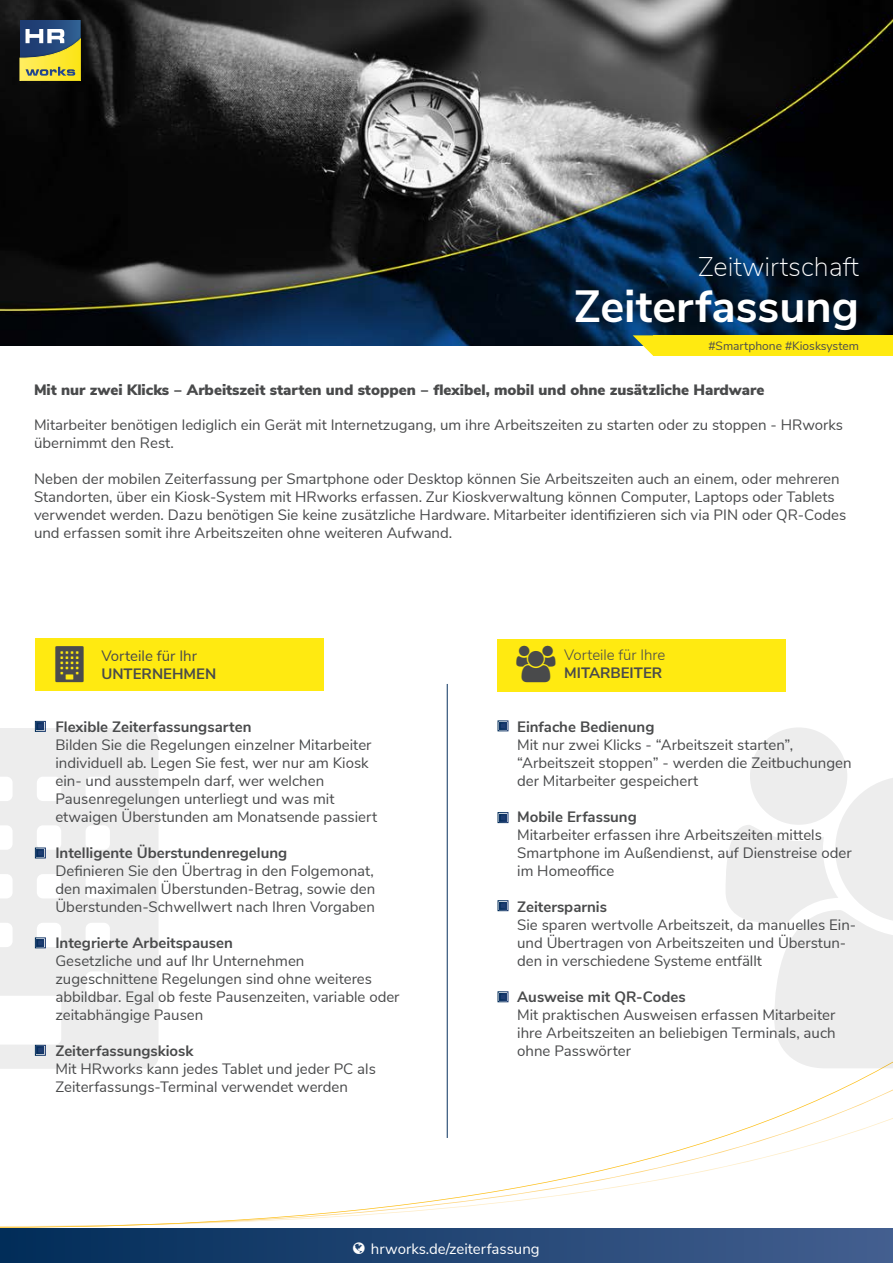
<style>
.page{position:relative;width:893px;height:1263px;background:#fff}
.page>*{position:absolute;margin:0;border:0;box-sizing:border-box;transform-origin:0 0}
.t1{font:700 45px "Nunito Sans";color:#fff}
.t2{font:200 27px "Nunito Sans";color:#fff}
.t3{font:15px/18px "Nunito Sans";color:#494a4b}
.t4{font:700 15px "Nunito Sans";color:#494a4b}
.t5{font:900 15px "Nunito Sans";color:#494a4b}
.t6{font:15px "Nunito Sans";color:#fff}
.t7{font:300 15px "Nunito Sans";color:#494a4b}
.t8{font:12px "Nunito Sans";color:#4b4c4d}
</style>
<div class="page">
<div style="left:498px;top:639px;width:288px;height:53px;background:#ffea11"></div>
<svg style="left:0;top:1055px;width:893px;height:173px"></svg>
<img style="left:0;top:0;width:893px;height:346px">
<svg style="left:20px;top:20px;width:61px;height:61px;background:#90996a"></svg>
<div style="left:653px;top:335px;width:240px;height:21px;background:#ffea11"></div>
<div style="left:0;top:1229px;width:893px;height:34px;background:linear-gradient(to right,#012c59,#445f90)"></div>
<div style="left:35px;top:639px;width:288px;height:52px;background:#ffea11"></div>
<svg style="left:497px;top:991px;width:11px;height:11px"></svg>
<svg style="left:497px;top:900px;width:11px;height:11px"></svg>
<svg style="left:497px;top:812px;width:11px;height:11px"></svg>
<svg style="left:497px;top:720px;width:11px;height:11px"></svg>
<svg style="left:35px;top:721px;width:11px;height:7px"></svg>
<hr style="left:447px;top:684px;width:1px;height:454px;background:#fff">
<svg style="left:633px;top:335px;width:20px;height:21px"></svg>
<svg style="left:0;top:728px;width:159px;height:340px"></svg>
<svg style="left:353px;top:1243px;width:12px;height:11px"></svg>
<p class="t2" style="left:698px;top:247px;width:162px">Zeitwirtschaft</p>
<p class="t1" style="left:574px;top:273px;width:287px">Zeiterfassung</p>
<p class="t8" style="left:708px;top:337px;width:152px">#Smartphone #Kiosksystem</p>
<p class="t5" style="left:34px;top:379px;width:732px">Mit nur zwei Klicks ‒ Arbeitszeit starten und stoppen ‒ flexibel, mobil und ohne zusätzliche Hardware</p>
<p class="t3" style="left:34px;top:414px;width:810px">Mitarbeiter benötigen lediglich ein Gerät mit Internetzugang, um ihre Arbeitszeiten zu starten oder zu stoppen - HRworks übernimmt den Rest.</p>
<p class="t3" style="left:34px;top:468px;width:814px">Neben der mobilen Zeiterfassung per Smartphone oder Desktop können Sie Arbeitszeiten auch an einem, oder mehreren Standorten, über ein Kiosk-System mit HRworks erfassen. Zur Kioskverwaltung können Computer, Laptops oder Tablets verwendet werden. Dazu benötigen Sie keine zusätzliche Hardware. Mitarbeiter identifizieren sich via PIN oder QR-Codes und erfassen somit ihre Arbeitszeiten ohne weiteren Aufwand.</p>
<p class="t3" style="left:101px;top:646px;width:97px">Vorteile für Ihr</p>
<p class="t4" style="left:101px;top:663px;width:116px">UNTERNEHMEN</p>
<p class="t4" style="left:55px;top:715px;width:198px">Flexible Zeiterfassungsarten</p>
<p class="t3" style="left:55px;top:734px;width:318px">Bilden Sie die Regelungen einzelner Mitarbeiter individuell ab. Legen Sie fest, wer nur am Kiosk</p>
<p class="t3" style="left:55px;top:770px;width:270px">ein- und ausstempeln darf, wer welchen</p>
<p class="t3" style="left:55px;top:788px;width:281px">Pausenregelungen unterliegt und was mit</p>
<p class="t3" style="left:55px;top:806px;width:323px">etwaigen Überstunden am Monatsende passiert</p>
<p class="t4" style="left:55px;top:841px;width:233px">Intelligente Überstundenregelung</p>
<p class="t3" style="left:55px;top:860px;width:321px;text-align:justify">Definieren Sie den Übertrag in den Folgemonat, den maximalen Überstunden-Betrag, sowie den Überstunden-Schwellwert nach Ihren Vorgaben</p>
<p class="t4" style="left:55px;top:931px;width:179px">Integrierte Arbeitspausen</p>
<p class="t3" style="left:55px;top:950px;width:250px">Gesetzliche und auf Ihr Unternehmen</p>
<p class="t3" style="left:55px;top:968px;width:318px">zugeschnittene Regelungen sind ohne weiteres</p>
<p class="t3" style="left:55px;top:986px;width:346px">abbildbar. Egal ob feste Pausenzeiten, variable oder</p>
<p class="t3" style="left:55px;top:1004px;width:149px">zeitabhängige Pausen</p>
<p class="t4" style="left:55px;top:1039px;width:140px">Zeiterfassungskiosk</p>
<p class="t3" style="left:55px;top:1058px;width:322px">Mit HRworks kann jedes Tablet und jeder PC als<br>Zeiterfassungs-Terminal verwendet werden</p>
<p class="t7" style="left:564px;top:644px;width:103px">Vorteile für Ihre</p>
<p class="t4" style="left:564px;top:662px;width:100px">MITARBEITER</p>
<p class="t4" style="left:517px;top:715px;width:139px">Einfache Bedienung</p>
<p class="t3" style="left:517px;top:734px;width:277px">Mit nur zwei Klicks - “Arbeitszeit starten”,</p>
<p class="t3" style="left:517px;top:752px;width:336px">“Arbeitszeit stoppen” - werden die Zeitbuchungen der Mitarbeiter gespeichert</p>
<p class="t4" style="left:517px;top:805px;width:121px">Mobile Erfassung</p>
<p class="t3" style="left:517px;top:824px;width:336px">Mitarbeiter erfassen ihre Arbeitszeiten mittels<br>Smartphone im Außendienst, auf Dienstreise oder im Homeoffice</p>
<p class="t4" style="left:517px;top:895px;width:91px">Zeitersparnis</p>
<p class="t3" style="left:517px;top:914px;width:341px">Sie sparen wertvolle Arbeitszeit, da manuelles Ein-</p>
<p class="t3" style="left:517px;top:932px;width:331px">und Übertragen von Arbeitszeiten und Überstun&shy;den in verschiedene Systeme entfällt</p>
<p class="t4" style="left:517px;top:985px;width:170px">Ausweise mit QR-Codes</p>
<p class="t3" style="left:517px;top:1004px;width:320px;text-align:justify">Mit praktischen Ausweisen erfassen Mitarbeiter ihre Arbeitszeiten an beliebigen Terminals, auch ohne Passwörter</p>
<p class="t6" style="left:371px;top:1238px;width:170px">hrworks.de/zeiterfassung</p>
</div>
